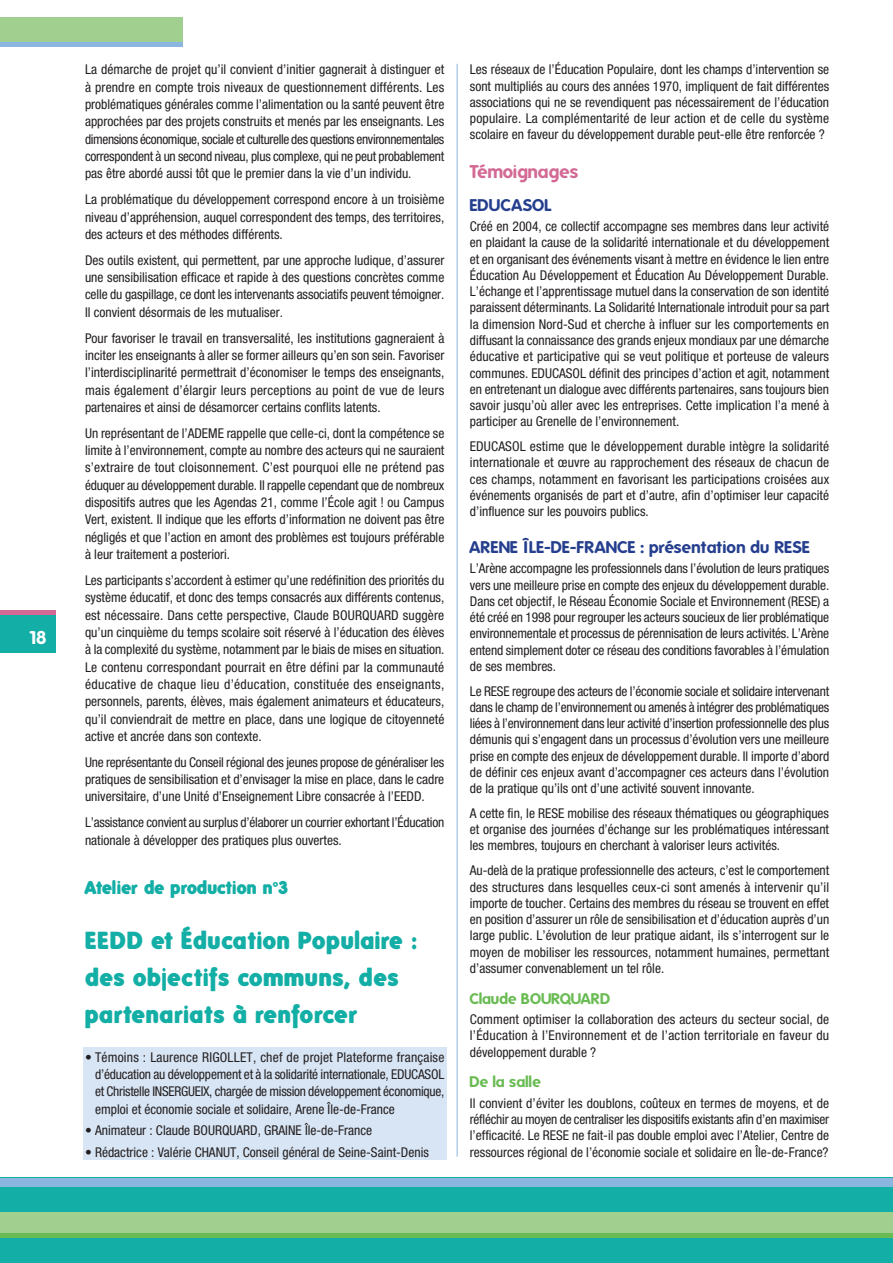
<style>
.page{position:relative;width:893px;height:1263px;background:#fff}
.page>*{position:absolute;margin:0;border:0;box-sizing:border-box;transform-origin:0 0}
.t1{font:900 24px/37.2px "Folks";letter-spacing:.03em;color:#13aea5}
.t2{font:900 18px "Folks";color:#13aea5}
.t3{font:700 18px "Folks";letter-spacing:-.01em;color:#d36a95}
.t4{font:700 18px "Folks";color:#fff}
.t5{font:700 16.5px "Folks";color:#253f8e}
.t6{font:700 15px "Folks";color:#6abb53}
.t7{font:condensed 13.5px/16.2px "Helvetica Neue";color:#231f20;text-align:justify}
</style>
<div class="page">
<div style="left:0;top:1178px;width:893px;height:85px;background:#13aea5"></div>
<div style="left:0;top:1178px;width:893px;height:8px;background:#8ab6e0"></div>
<div style="left:0;top:1212px;width:893px;height:25px;background:#a1cf8f"></div>
<hr style="left:0;top:1233px;width:893px;height:4px;background:#6abb53">
<div style="left:0;top:610px;width:55px;height:43px;background:#13aea5"></div>
<div style="left:0;top:17px;width:183px;height:30px;background:#a1cf8f"></div>
<hr style="left:0;top:610px;width:55px;height:4px;background:#d36a95">
<hr style="left:0;top:43px;width:183px;height:4px;background:#8ab6e0">
<hr style="left:457px;top:64px;width:1px;height:1093px;background:#8ab6e0">
<div style="left:83px;top:1047px;width:363px;height:112px;background:#d8e5f4"></div>
<h2 class="t4" style="left:29px;top:627px;width:19px">18</h2>
<p class="t7" style="left:85px;top:61px;width:361px;line-height:17.4px">La démarche de projet qu’il convient d’initier gagnerait à distinguer et à prendre en compte trois niveaux de questionnement différents. Les problématiques générales comme l’alimentation ou la santé peuvent être approchées par des projets construits et menés par les enseignants. Les dimensions économique, sociale et culturelle des questions environnementales correspondent à un second niveau, plus complexe, qui ne peut probablement pas être abordé aussi tôt que le premier dans la vie d’un individu.</p>
<p class="t7" style="left:85px;top:191px;width:361px;line-height:17.4px">La problématique du développement correspond encore à un troisième niveau d’appréhension, auquel correspondent des temps, des territoires, des acteurs et des méthodes différents.</p>
<p class="t7" style="left:85px;top:251px;width:361px;line-height:17.4px">Des outils existent, qui permettent, par une approche ludique, d’assurer une sensibilisation efficace et rapide à des questions concrètes comme celle du gaspillage, ce dont les intervenants associatifs peuvent témoigner.<br>Il convient désormais de les mutualiser.</p>
<p class="t7" style="left:85px;top:329px;width:361px;line-height:17.4px">Pour favoriser le travail en transversalité, les institutions gagneraient à inciter les enseignants à aller se former ailleurs qu’en son sein. Favoriser l’interdisciplinarité permettrait d’économiser le temps des enseignants, mais également d’élargir leurs perceptions au point de vue de leurs partenaires et ainsi de désamorcer certains conflits latents.</p>
<p class="t7" style="left:85px;top:424px;width:361px;line-height:17.4px">Un représentant de l’ADEME rappelle que celle-ci, dont la compétence se limite à l’environnement, compte au nombre des acteurs qui ne sauraient s’extraire de tout cloisonnement. C’est pourquoi elle ne prétend pas éduquer au développement durable. Il rappelle cependant que de nombreux dispositifs autres que les Agendas 21, comme l’École agit ! ou Campus Vert, existent. Il indique que les efforts d’information ne doivent pas être négligés et que l’action en amont des problèmes est toujours préférable à leur traitement a posteriori.</p>
<p class="t7" style="left:85px;top:571px;width:361px;line-height:17.4px">Les participants s’accordent à estimer qu’une redéfinition des priorités du système éducatif, et donc des temps consacrés aux différents contenus, est nécessaire. Dans cette perspective, Claude Bourquard</p>
<p class="t7" style="left:85px;top:606px;width:361px;line-height:17.4px;text-indent:318px">suggère qu’un cinquième du temps scolaire soit réservé à l’éducation des élèves à la complexité du système, notamment par le biais de mises en situation.<br>Le contenu correspondant pourrait en être défini par la communauté éducative de chaque lieu d’éducation, constituée des enseignants, personnels, parents, élèves, mais également animateurs et éducateurs, qu’il conviendrait de mettre en place, dans une logique de citoyenneté active et ancrée dans son contexte.</p>
<p class="t7" style="left:85px;top:753px;width:361px;line-height:17.4px">Une représentante du Conseil régional des jeunes propose de généraliser les pratiques de sensibilisation et d’envisager la mise en place, dans le cadre universitaire, d’une Unité d’Enseignement Libre consacrée à l’EEDD.</p>
<p class="t7" style="left:85px;top:814px;width:361px;line-height:17.4px">L’assistance convient au surplus d’élaborer un courrier exhortant l’Éducation nationale à développer des pratiques plus ouvertes.</p>
<h2 class="t2" style="left:85px;top:876px;width:205px">Atelier de production n°3</h2>
<h1 class="t1" style="left:85px;top:921px;width:334px">EEDD et Éducation Populaire : des objectifs communs, des partenariats à renforcer</h1>
<p class="t7" style="left:95px;top:1048px;width:351px;line-height:17.4px;text-indent:-10px">• Témoins : Laurence RIGOLLET, chef de projet Plateforme française d’éducation au développement et à la solidarité internationale, EDUCASOL et Christelle INSERGUEIX, chargée de mission développement économique, emploi et économie sociale et solidaire, Arene Île-de-France</p>
<p class="t7" style="left:85px;top:1122px;width:289px">• Animateur : Claude BOURQUARD, GRAINE Île-de-France</p>
<p class="t7" style="left:85px;top:1144px;width:345px">• Rédactrice : Valérie CHANUT, Conseil général de Seine-Saint-Denis</p>
<p class="t7" style="left:470px;top:61px;width:361px">Les réseaux de l’Éducation Populaire, dont les champs d’intervention se sont multipliés au cours des années 1970, impliquent de fait différentes associations qui ne se revendiquent pas nécessairement de l’éducation populaire. La complémentarité de leur action et de celle du système scolaire en faveur du développement durable peut-elle être renforcée ?</p>
<h2 class="t3" style="left:470px;top:161px;width:110px">Témoignages</h2>
<p class="t5" style="left:470px;top:195px;width:84px">EDUCASOL</p>
<p class="t7" style="left:470px;top:218px;width:361px">Créé en 2004, ce collectif accompagne ses membres dans leur activité en plaidant la cause de la solidarité internationale et du développement et en organisant des événements visant à mettre en évidence le lien entre Éducation Au Développement et Éducation Au Développement Durable.<br>L’échange et l’apprentissage mutuel dans la conservation de son identité paraissent déterminants. La Solidarité Internationale introduit pour sa part la dimension Nord-Sud et cherche à influer sur les comportements en diffusant la connaissance des grands enjeux mondiaux par une démarche éducative et participative qui se veut politique et porteuse de valeurs communes. EDUCASOL définit des principes d’action et agit, notamment en entretenant un dialogue avec différents partenaires, sans toujours bien savoir jusqu’où aller avec les entreprises. Cette implication l’a mené à participer au Grenelle de l’environnement.</p>
<p class="t7" style="left:470px;top:438px;width:361px">EDUCASOL estime que le développement durable intègre la solidarité internationale et œuvre au rapprochement des réseaux de chacun de ces champs, notamment en favorisant les participations croisées aux événements organisés de part et d’autre, afin d’optimiser leur capacité d’influence sur les pouvoirs publics.</p>
<p class="t5" style="left:470px;top:537px;width:126px">ARENE Île-de-France</p>
<p class="t5" style="left:640px;top:537px;width:171px">: présentation du RESE</p>
<p class="t7" style="left:470px;top:560px;width:361px">L’Arène accompagne les professionnels dans l’évolution de leurs pratiques vers une meilleure prise en compte des enjeux du développement durable.<br>Dans cet objectif, le Réseau Économie Sociale et Environnement (RESE) a été créé en 1998 pour regrouper les acteurs soucieux de lier problématique environnementale et processus de pérennisation de leurs activités. L’Arène entend simplement doter ce réseau des conditions favorables à l’émulation de ses membres.</p>
<p class="t7" style="left:470px;top:683px;width:361px">Le RESE regroupe des acteurs de l’économie sociale et solidaire intervenant dans le champ de l’environnement ou amenés à intégrer des problématiques liées à l’environnement dans leur activité d’insertion professionnelle des plus démunis qui s’engagent dans un processus d’évolution vers une meilleure prise en compte des enjeux de développement durable. Il importe d’abord de définir ces enjeux avant d’accompagner ces acteurs dans l’évolution de la pratique qu’ils ont d’une activité souvent innovante.</p>
<p class="t7" style="left:470px;top:805px;width:361px">A cette fin, le RESE mobilise des réseaux thématiques ou géographiques et organise des journées d’échange sur les problématiques intéressant les membres, toujours en cherchant à valoriser leurs activités.</p>
<p class="t7" style="left:470px;top:862px;width:361px">Au-delà de la pratique professionnelle des acteurs, c’est le comportement des structures dans lesquelles ceux-ci sont amenés à intervenir qu’il importe de toucher. Certains des membres du réseau se trouvent en effet en position d’assurer un rôle de sensibilisation et d’éducation auprès d’un large public. L’évolution de leur pratique aidant, ils s’interrogent sur le moyen de mobiliser les ressources, notamment humaines, permettant d’assumer convenablement un tel rôle.</p>
<p class="t6" style="left:470px;top:989px;width:142px">Claude BOURQUARD</p>
<p class="t7" style="left:470px;top:1011px;width:361px">Comment optimiser la collaboration des acteurs du secteur social, de l’Éducation à l’Environnement et de l’action territoriale en faveur du développement durable ?</p>
<p class="t6" style="left:470px;top:1073px;width:73px">De la salle</p>
<p class="t7" style="left:470px;top:1095px;width:361px">Il convient d’éviter les doublons, coûteux en termes de moyens, et de réfléchir au moyen de centraliser les dispositifs existants afin d’en maximiser l’efficacité. Le RESE ne fait-il pas double emploi avec l’Atelier, Centre de ressources régional de l’économie sociale et solidaire en Île-de-France?</p>
</div>
